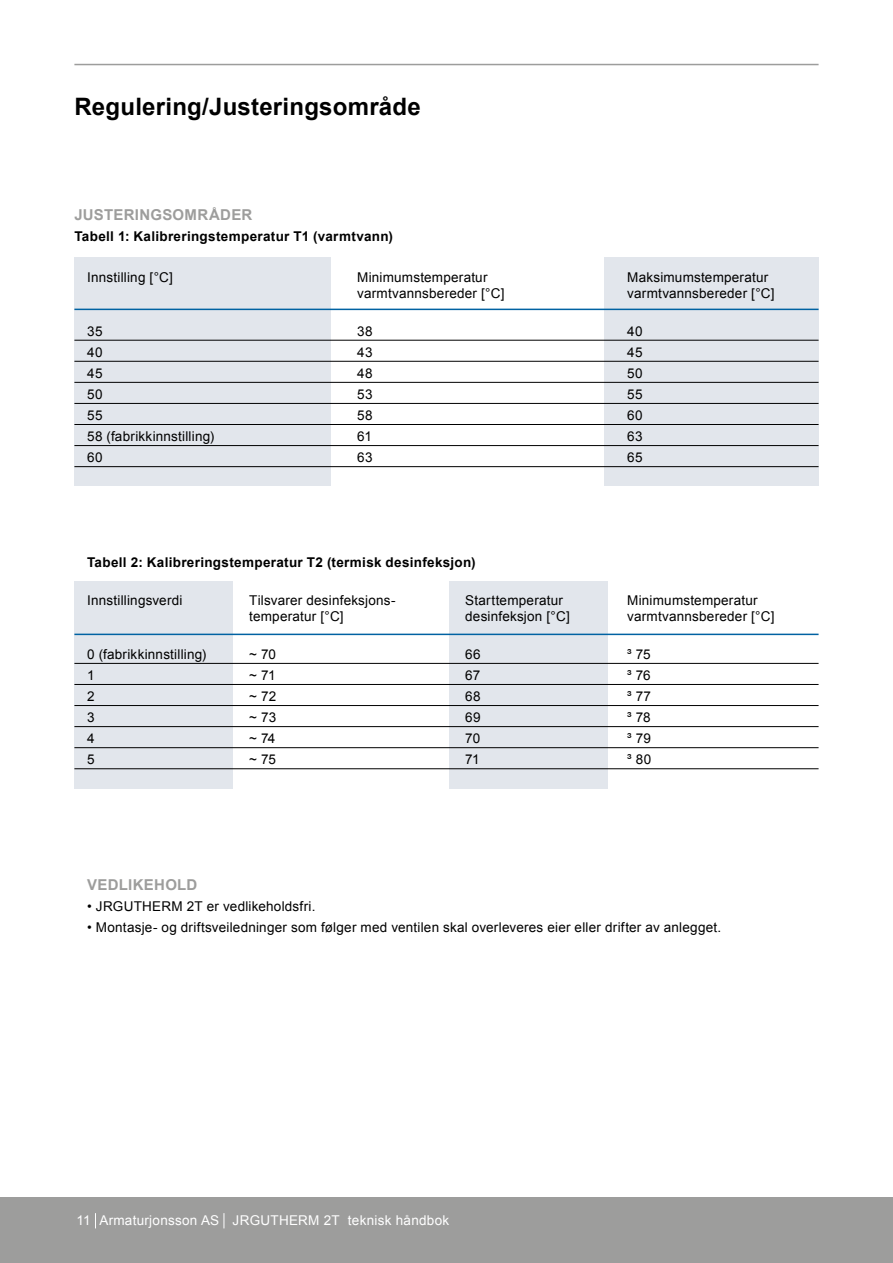
<style>
.page{position:relative;width:893px;height:1263px;background:#fff}
.page>*{position:absolute;margin:0;border:0;box-sizing:border-box;transform-origin:0 0}
.t1{font:700 24px "Arial";letter-spacing:.01em;color:#000}
.t2{font:700 15px "Arial";letter-spacing:.02em;color:#9d9d9c}
.t3{font:13.5px "Arial";letter-spacing:.015em;color:#000}
.t4{font:700 13.5px "Arial";letter-spacing:.025em;color:#000}
.t5{font:13.5px "Arial";letter-spacing:.02em;color:#fff}
</style>
<div class="page">
<div style="left:0;top:1197px;width:893px;height:66px;background:#9d9d9c"></div>
<svg style="left:95px;top:1213px;width:1px;height:15px"></svg>
<svg style="left:224px;top:1213px;width:1px;height:15px"></svg>
<div style="left:74px;top:257px;width:257px;height:228px;background:#e2e6ec"></div>
<div style="left:604px;top:257px;width:215px;height:228px;background:#e2e6ec"></div>
<div style="left:449px;top:581px;width:159px;height:208px;background:#e2e6ec"></div>
<div style="left:74px;top:581px;width:159px;height:208px;background:#e2e6ec"></div>
<hr style="left:74px;top:64px;width:745px;height:1px;background:#9d9d9c">
<hr style="left:74px;top:340px;width:745px;height:1px;background:#000">
<hr style="left:74px;top:309px;width:745px;height:1px;background:#0062a2">
<hr style="left:74px;top:634px;width:745px;height:1px;background:#0062a2">
<hr style="left:74px;top:361px;width:745px;height:1px;background:#000">
<hr style="left:74px;top:382px;width:745px;height:1px;background:#000">
<hr style="left:74px;top:403px;width:745px;height:1px;background:#000">
<hr style="left:74px;top:424px;width:745px;height:1px;background:#000">
<hr style="left:74px;top:445px;width:745px;height:1px;background:#000">
<hr style="left:74px;top:466px;width:745px;height:1px;background:#000">
<hr style="left:74px;top:663px;width:745px;height:1px;background:#000">
<hr style="left:74px;top:684px;width:745px;height:1px;background:#000">
<hr style="left:74px;top:705px;width:745px;height:1px;background:#000">
<hr style="left:74px;top:726px;width:745px;height:1px;background:#000">
<hr style="left:74px;top:747px;width:745px;height:1px;background:#000">
<hr style="left:74px;top:768px;width:745px;height:1px;background:#000">
<h1 class="t1" style="left:74px;top:90px;width:348px">Regulering/Justeringsområde</h1>
<p class="t2" style="left:74px;top:205px;width:180px">JUSTERINGSOMRÅDER</p>
<p class="t4" style="left:74px;top:227px;width:320px">Tabell 1: Kalibreringstemperatur T1 (varmtvann)</p>
<p class="t3" style="left:87px;top:268px;width:87px">Innstilling [°C]</p>
<p class="t3" style="left:357px;top:268px;width:132px">Minimumstemperatur</p>
<p class="t3" style="left:627px;top:268px;width:142px">Maksimumstemperatur</p>
<p class="t3" style="left:357px;top:285px;width:149px">varmtvannsbereder [°C]</p>
<p class="t3" style="left:627px;top:285px;width:149px">varmtvannsbereder [°C]</p>
<p class="t3" style="left:87px;top:322px;width:17px">35</p>
<p class="t3" style="left:357px;top:322px;width:17px">38</p>
<p class="t3" style="left:627px;top:322px;width:17px">40</p>
<p class="t3" style="left:87px;top:343px;width:17px">40</p>
<p class="t3" style="left:357px;top:343px;width:17px">43</p>
<p class="t3" style="left:627px;top:343px;width:17px">45</p>
<p class="t3" style="left:87px;top:364px;width:17px">45</p>
<p class="t3" style="left:357px;top:364px;width:17px">48</p>
<p class="t3" style="left:627px;top:364px;width:17px">50</p>
<p class="t3" style="left:87px;top:385px;width:17px">50</p>
<p class="t3" style="left:357px;top:385px;width:17px">53</p>
<p class="t3" style="left:627px;top:385px;width:17px">55</p>
<p class="t3" style="left:87px;top:406px;width:17px">55</p>
<p class="t3" style="left:357px;top:406px;width:17px">58</p>
<p class="t3" style="left:627px;top:406px;width:17px">60</p>
<p class="t3" style="left:87px;top:427px;width:129px">58 (fabrikkinnstilling)</p>
<p class="t3" style="left:357px;top:427px;width:16px">61</p>
<p class="t3" style="left:627px;top:427px;width:17px">63</p>
<p class="t3" style="left:87px;top:448px;width:17px">60</p>
<p class="t3" style="left:357px;top:448px;width:17px">63</p>
<p class="t3" style="left:627px;top:448px;width:17px">65</p>
<p class="t4" style="left:87px;top:553px;width:390px">Tabell 2: Kalibreringstemperatur T2 (termisk desinfeksjon)</p>
<p class="t3" style="left:87px;top:591px;width:97px">Innstillingsverdi</p>
<p class="t3" style="left:249px;top:591px;width:148px">Tilsvarer desinfeksjons-</p>
<p class="t3" style="left:465px;top:591px;width:99px">Starttemperatur</p>
<p class="t3" style="left:627px;top:591px;width:132px">Minimumstemperatur</p>
<p class="t3" style="left:249px;top:607px;width:96px">temperatur [°C]</p>
<p class="t3" style="left:465px;top:607px;width:106px">desinfeksjon [°C]</p>
<p class="t3" style="left:627px;top:607px;width:149px">varmtvannsbereder [°C]</p>
<p class="t3" style="left:87px;top:645px;width:121px">0 (fabrikkinnstilling)</p>
<p class="t3" style="left:249px;top:645px;width:28px">~ 70</p>
<p class="t3" style="left:465px;top:645px;width:17px">66</p>
<p class="t3" style="left:627px;top:645px;width:25px">³ 75</p>
<p class="t3" style="left:87px;top:666px;width:9px">1</p>
<p class="t3" style="left:249px;top:666px;width:28px">~ 71</p>
<p class="t3" style="left:465px;top:666px;width:17px">67</p>
<p class="t3" style="left:627px;top:666px;width:25px">³ 76</p>
<p class="t3" style="left:87px;top:687px;width:9px">2</p>
<p class="t3" style="left:249px;top:687px;width:29px">~ 72</p>
<p class="t3" style="left:465px;top:687px;width:17px">68</p>
<p class="t3" style="left:627px;top:687px;width:25px">³ 77</p>
<p class="t3" style="left:87px;top:708px;width:9px">3</p>
<p class="t3" style="left:249px;top:708px;width:29px">~ 73</p>
<p class="t3" style="left:465px;top:708px;width:17px">69</p>
<p class="t3" style="left:627px;top:708px;width:25px">³ 78</p>
<p class="t3" style="left:87px;top:729px;width:9px">4</p>
<p class="t3" style="left:249px;top:729px;width:28px">~ 74</p>
<p class="t3" style="left:465px;top:729px;width:17px">70</p>
<p class="t3" style="left:627px;top:729px;width:25px">³ 79</p>
<p class="t3" style="left:87px;top:750px;width:9px">5</p>
<p class="t3" style="left:249px;top:750px;width:28px">~ 75</p>
<p class="t3" style="left:465px;top:750px;width:16px">71</p>
<p class="t3" style="left:627px;top:750px;width:25px">³ 80</p>
<p class="t2" style="left:87px;top:874px;width:112px">VEDLIKEHOLD</p>
<p class="t3" style="left:87px;top:897px;width:230px">• JRGUTHERM 2T er vedlikeholdsfri.</p>
<p class="t3" style="left:87px;top:918px;width:635px">• Montasje- og driftsveiledninger som følger med ventilen skal overleveres eier eller drifter av anlegget.</p>
<p class="t5" style="left:77px;top:1212px;width:374px">11 Armaturjonsson AS JRGUTHERM 2T teknisk håndbok</p>
</div>
